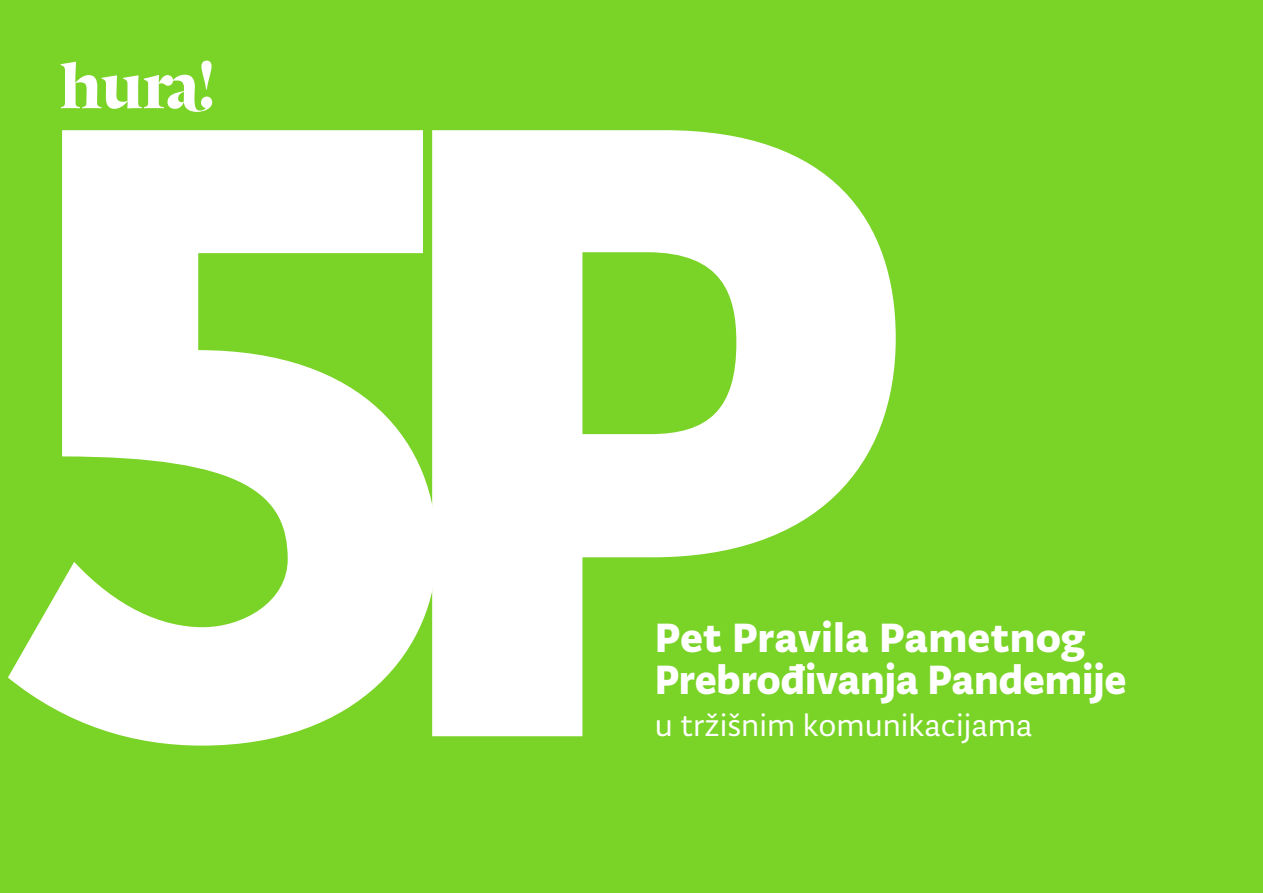
<style>
.page{position:relative;width:1263px;height:893px;background:#7ad327}
.page>*{position:absolute;margin:0;border:0;box-sizing:border-box;transform-origin:0 0}
.t1{font:932.55px "Typonine Sans Std Bld";color:#fff}
.t2{font:43.65px/42px "Typonine Sans Std Bld";color:#fff}
.t3{font:33px "Typonine Sans Std";color:#fff}
</style>
<div class="page">
<svg style="left:61px;top:61px;width:151px;height:51px"></svg>
<p class="t1" style="left:-14px;top:-137px;width:921px">5P</p>
<p class="t2" style="left:655px;top:617px;width:473px">Pet Pravila Pametnog<br>Prebrođivanja Pandemije</p>
<p class="t3" style="left:655px;top:706px;width:379px">u tržišnim komunikacijama</p>
</div>
